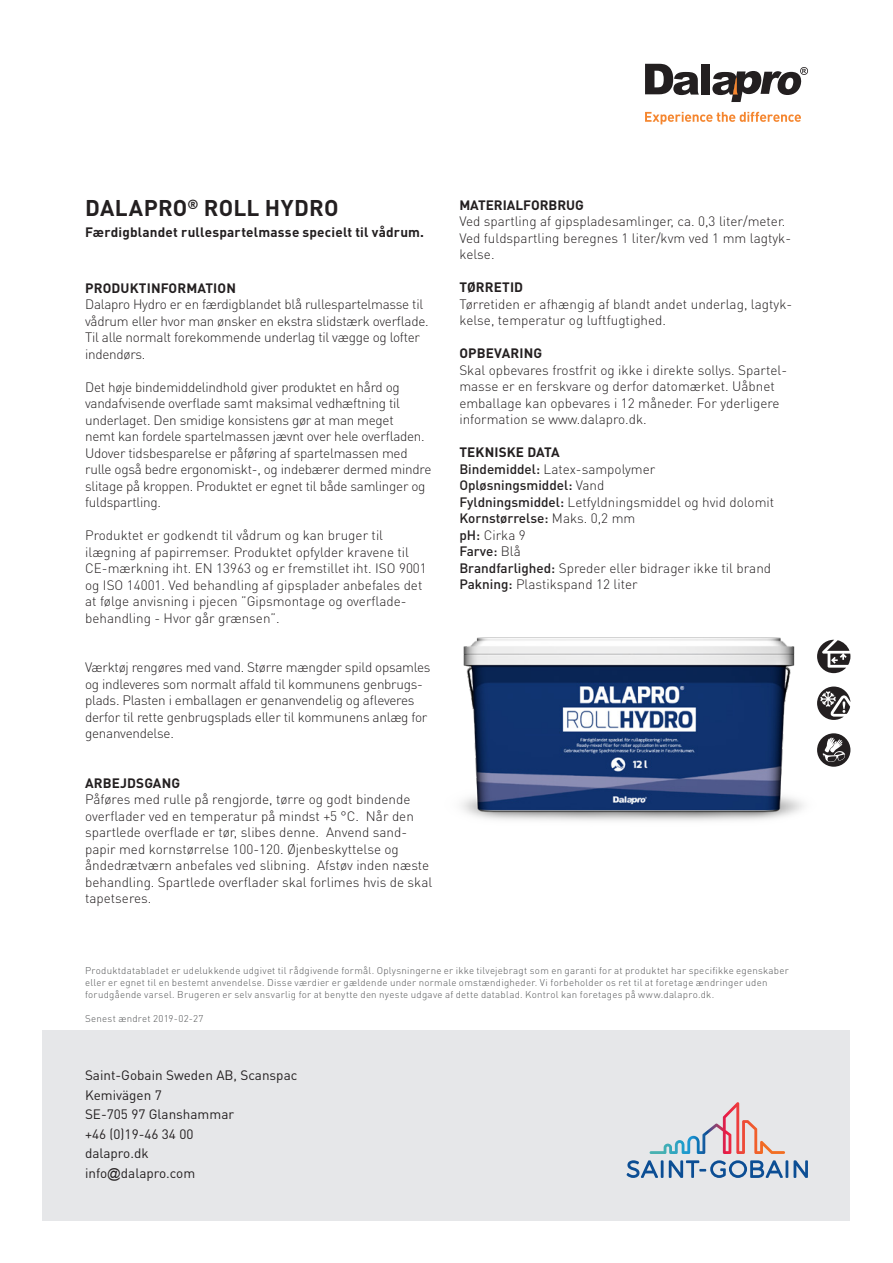
<style>
.page{position:relative;width:893px;height:1263px;background:#fff}
.page>*{position:absolute;margin:0;border:0;box-sizing:border-box;transform-origin:0 0}
.Underrubrik{font:700 22.5px "DIN Pro";letter-spacing:.01em;color:#231f20}
.Bröd{font:300 13.5px/16.5px "DIN Pro";letter-spacing:-.015em;color:#231f20}
.Underrubrik-2{font:300 13.5px/16.5px "DIN Pro";color:#231f20}
.Text{font:13.5px "DIN Pro";color:#231f20}
.Bröd-2{font:700 13.5px "DIN Pro";letter-spacing:.01em;color:#231f20}
.Bröd-3{font:500 13.5px "DIN Pro";color:#231f20}
.Underrubrik-3{font:700 13.5px "DIN Pro";letter-spacing:.01em;color:#231f20}
.Bröd-4{font:300 9.75px/12px "DIN Pro";letter-spacing:.025em;color:#545557}
.s1{font-weight:500}
.s2{font-weight:300}
.s3{font-family:"Arial"}
</style>
<div class="page">
<div style="left:43px;top:1029px;width:807px;height:191px;background:#e6e7e9"></div>
<svg style="left:627px;top:1160px;width:36px;height:18px"></svg>
<svg style="left:669px;top:1160px;width:114px;height:18px"></svg>
<hr style="left:785px;top:1160px;width:3px;height:18px;background:#0c4e94">
<svg style="left:794px;top:1160px;width:14px;height:18px"></svg>
<svg style="left:650px;top:1102px;width:135px;height:52px"></svg>
<img style="left:461px;top:637px;width:343px;height:184px">
<svg style="left:817px;top:686px;width:33px;height:34px"></svg>
<svg style="left:817px;top:640px;width:33px;height:33px"></svg>
<svg style="left:817px;top:733px;width:33px;height:34px"></svg>
<svg style="left:645px;top:112px;width:156px;height:12px"></svg>
<svg style="left:645px;top:64px;width:54px;height:31px"></svg>
<div style="left:701px;top:64px;width:8px;height:31px;background:#231f20"></div>
<svg style="left:712px;top:67px;width:96px;height:35px"></svg>
<p class="Underrubrik" style="left:85px;top:193px;width:255px">DALAPRO<sup>®</sup> ROLL HYDRO</p>
<p class="Bröd-2" style="left:85px;top:223px;width:340px">Færdigblandet rullespartelmasse specielt til vådrum.</p>
<p class="Underrubrik-3" style="left:85px;top:279px;width:152px">PRODUKTINFORMATION</p>
<p class="Bröd" style="left:85px;top:295px;width:345px">Dalapro Hydro er en færdigblandet blå rullespartelmasse til vådrum eller hvor man ønsker en ekstra slidstærk overflade.<br>Til alle normalt forekommende underlag til vægge og lofter</p>
<p class="Bröd" style="left:85px;top:345px;width:62px">indendørs.</p>
<p class="Bröd" style="left:85px;top:378px;width:316px">Det høje bindemiddelindhold giver produktet en hård og</p>
<p class="Bröd" style="left:85px;top:394px;width:348px">vandafvisende overflade samt maksimal vedhæftning til underlaget. Den smidige konsistens gør at man meget<br>nemt kan fordele spartelmassen jævnt over hele overfladen.<br>Udover tidsbesparelse er påføring af spartelmassen med rulle også bedre ergonomiskt-, og indebærer dermed mindre slitage på kroppen. Produktet er egnet til både samlinger og fuldspartling.</p>
<p class="Bröd" style="left:85px;top:526px;width:343px">Produktet er godkendt til vådrum og kan bruger til ilægning af papirremser. Produktet opfylder kravene til CE-mærkning iht. EN 13963 og er fremstillet iht. ISO 9001 og ISO 14001. Ved behandling af gipsplader anbefales det at følge anvisning i pjecen ”Gipsmontage og overflade&shy;behandling - Hvor går grænsen”.</p>
<p class="Bröd" style="left:85px;top:658px;width:347px">Værktøj rengøres med vand. Større mængder spild opsamles og indleveres som normalt affald til kommunens genbrugs&shy;plads. Plasten i emballagen er genanvendelig og afleveres derfor til rette genbrugsplads eller til kommunens anlæg for genanvendelse.</p>
<p class="Bröd-2" style="left:85px;top:774px;width:96px">ARBEJDSGANG</p>
<p class="Bröd" style="left:85px;top:790px;width:349px">Påføres med rulle på rengjorde, tørre og godt bindende overflader ved en temperatur på mindst +5 °C. Når den spartlede overflade er tør, slibes denne. Anvend sand&shy;papir med kornstørrelse 100-120. Øjenbeskyttelse og åndedrætværn anbefales ved slibning. Afstøv inden næste behandling. Spartlede overflader skal forlimes hvis de skal tapetseres.</p>
<p class="Bröd-2" style="left:459px;top:195px;width:126px">MATERIALFORBRUG</p>
<p class="Bröd" style="left:459px;top:212px;width:328px">Ved spartling af gipspladesamlinger, ca. 0,3 liter/meter.</p>
<p class="Bröd" style="left:459px;top:229px;width:333px">Ved fuldspartling beregnes 1 liter/kvm ved 1 mm lagtyk&shy;kelse.</p>
<p class="Bröd-2" style="left:459px;top:278px;width:65px">TØRRETID</p>
<p class="Bröd" style="left:459px;top:295px;width:334px">Tørretiden er afhængig af blandt andet underlag, lagtyk&shy;kelse, temperatur og luftfugtighed.</p>
<p class="Underrubrik-3" style="left:459px;top:344px;width:84px">OPBEVARING</p>
<p class="Underrubrik-2" style="left:459px;top:361px;width:329px">Skal opbevares frostfrit og ikke i direkte sollys. Spartel&shy;masse er en ferskvare og derfor datomærket. Uåbnet emballage kan opbevares i 12 måneder. For yderligere information se www.dalapro.dk.</p>
<p class="Underrubrik-3" style="left:459px;top:443px;width:102px">TEKNISKE DATA</p>
<p class="Bröd" style="left:459px;top:460px;width:198px"><span class="s1">Bindemiddel:</span> Latex-sampolymer</p>
<p class="Bröd-3" style="left:459px;top:476px;width:147px">Opløsningsmiddel: <span class="s2">Vand</span></p>
<p class="Bröd" style="left:459px;top:493px;width:316px"><span class="s1">Fyldningsmiddel:</span> Letfyldningsmiddel og hvid dolomit</p>
<p class="Bröd-3" style="left:459px;top:509px;width:178px">Kornstørrelse: <span class="s2">Maks. 0,2 mm</span></p>
<p class="Bröd" style="left:459px;top:526px;width:68px"><span class="s1">pH:</span> Cirka 9</p>
<p class="Bröd-3" style="left:459px;top:542px;width:63px">Farve: <span class="s2">Blå</span></p>
<p class="Bröd" style="left:459px;top:559px;width:313px"><span class="s1">Brandfarlighed:</span> Spreder eller bidrager ikke til brand</p>
<p class="Bröd" style="left:459px;top:575px;width:180px"><span class="s1">Pakning:</span> Plastikspand 12 liter</p>
<p class="Bröd-4" style="left:85px;top:964px;width:705px">Produktdatabladet er udelukkende udgivet til rådgivende formål. Oplysningerne er ikke tilvejebragt som en garanti for at produktet har specifikke egenskaber eller er egnet til en bestemt anvendelse. Disse værdier er gældende under normale omstændigheder. Vi forbeholder os ret til at foretage ændringer uden forudgående varsel. Brugeren er selv ansvarlig for at benytte den nyeste udgave af dette datablad. Kontrol kan foretages på www.dalapro.dk.</p>
<p class="Bröd-4" style="left:85px;top:1012px;width:120px">Senest ændret 2019-02-27</p>
<p class="Text" style="left:85px;top:1066px;width:214px">Saint-Gobain Sweden AB, Scanspac</p>
<p class="Text" style="left:85px;top:1086px;width:78px">Kemivägen 7</p>
<p class="Text" style="left:85px;top:1105px;width:151px">SE-705 97 Glanshammar</p>
<p class="Text" style="left:85px;top:1125px;width:110px">+46 (0)19-46 34 00</p>
<p class="Text" style="left:85px;top:1144px;width:65px">dalapro.dk</p>
<p class="Text" style="left:85px;top:1164px;width:112px">info<span class="s3">@</span>dalapro.com</p>
</div>
